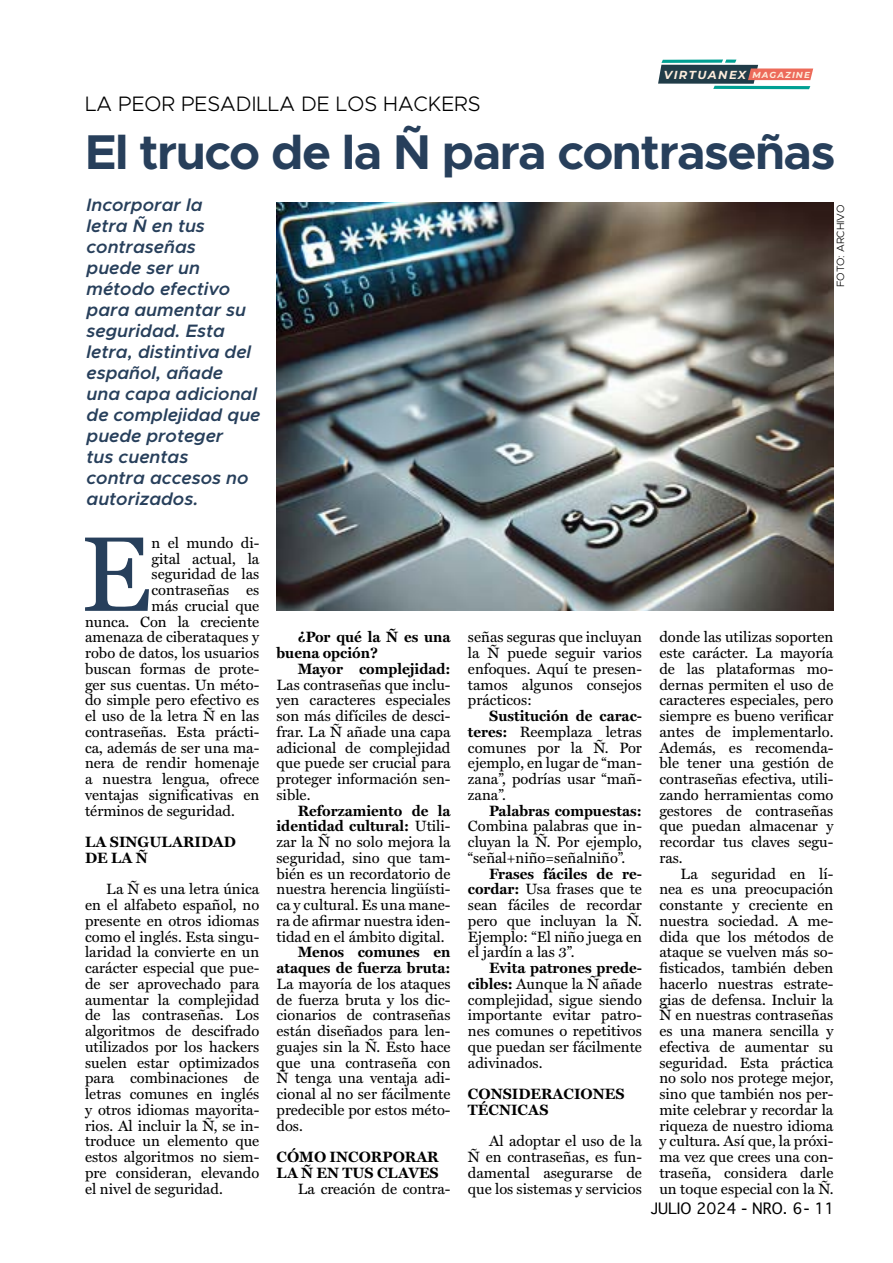
<style>
.page{position:relative;width:893px;height:1263px;background:#fff}
.page>*{position:absolute;margin:0;border:0;box-sizing:border-box;transform-origin:0 0}
.t1{font:107.25px "Miller Text";color:#273f5b}
.t2{font:700 49.05px "Metropolis";letter-spacing:-.03em;color:#273f5b}
.t3{font:300 21px "Metropolis";color:#000}
.t4{font:italic 600 18px/21px "Metropolis";color:#273f5b}
.t5{font:15px/15.8px "Miller Text";color:#000;text-align:justify}
.t6{font:700 15px/15.8px "Miller Text";color:#000}
.t7{font:15px "Geneva";color:#000}
.t8{font:italic 700 11.55px "Montserrat";letter-spacing:.12em;color:#fdeddc}
.t9{font:300 10.5px "Metropolis";color:#000}
.s1{font-size:8.7px}
.s2{font-weight:700}
</style>
<div class="page">
<svg style="left:658px;top:60px;width:155px;height:29px"></svg>
<img style="left:276px;top:203px;width:557px;height:408px">
<p class="t8" style="left:664px;top:66px;width:148px">VIRTUANEX <span class="s1">MAGAZINE</span></p>
<h3 class="t3" style="left:85px;top:91px;width:397px">LA PEOR PESADILLA DE LOS HACKERS</h3>
<h2 class="t2" style="left:85px;top:121px;width:752px">El truco de la Ñ para contraseñas</h2>
<p class="t4" style="left:87px;top:194px;width:175px">Incorporar la<br>letra Ñ en tus contraseñas<br>puede ser un método efectivo para aumentar su seguridad. Esta letra, distintiva del español, añade una capa adicional de complejidad que puede proteger<br>tus cuentas<br>contra accesos no autorizados.</p>
<h1 class="t1" style="left:80px;top:489px;width:73px">E</h1>
<p class="t5" style="left:152px;top:534px;width:109px">n el mundo di-</p>
<p class="t9" style="left:834px;top:287px;width:84px;rotate:-90deg">FOTO: ARCHIVO</p>
<p class="t5" style="left:152px;top:549px;width:109px">gital actual, la</p>
<p class="t5" style="left:152px;top:565px;width:109px">seguridad de las</p>
<p class="t5" style="left:152px;top:581px;width:109px">contraseñas es</p>
<p class="t5" style="left:152px;top:597px;width:109px">más crucial que</p>
<p class="t5" style="left:85px;top:612px;width:176px">nunca. Con la creciente</p>
<p class="t5" style="left:85px;top:628px;width:176px">amenaza de ciberataques y</p>
<p class="t5" style="left:85px;top:644px;width:176px">robo de datos, los usuarios</p>
<p class="t5" style="left:85px;top:660px;width:176px">buscan formas de prote-</p>
<p class="t5" style="left:85px;top:675px;width:176px">ger sus cuentas. Un méto-</p>
<p class="t5" style="left:85px;top:691px;width:176px">do simple pero efectivo es</p>
<p class="t5" style="left:85px;top:707px;width:176px">el uso de la letra Ñ en las</p>
<p class="t5" style="left:85px;top:723px;width:176px">contraseñas. Esta prácti-</p>
<p class="t5" style="left:85px;top:738px;width:176px">ca, además de ser una ma-</p>
<p class="t5" style="left:85px;top:754px;width:176px">nera de rendir homenaje</p>
<p class="t5" style="left:85px;top:770px;width:176px">a nuestra lengua, ofrece</p>
<p class="t5" style="left:85px;top:786px;width:176px">ventajas significativas en</p>
<p class="t5" style="left:85px;top:801px;width:151px">términos de seguridad.</p>
<p class="t6" style="left:85px;top:833px;width:153px">LA SINGULARIDAD<br>DE LA Ñ</p>
<p class="t5" style="left:85px;top:880px;width:176px;text-indent:21px">La Ñ es una letra única en el alfabeto español, no presente en otros idiomas como el inglés. Esta singu&shy;laridad la convierte en un carácter especial que pue&shy;de ser aprovechado para aumentar la complejidad de las contraseñas. Los algoritmos de descifrado utilizados por los hackers suelen estar optimizados para combinaciones de letras comunes en inglés y otros idiomas mayorita&shy;rios. Al incluir la Ñ, se in&shy;troduce un elemento que estos algoritmos no siem&shy;pre consideran, elevando el nivel de seguridad.</p>
<p class="t6" style="left:276px;top:629px;width:176px;text-indent:21px">¿Por qué la Ñ es una buena opción?</p>
<p class="t6" style="left:298px;top:660px;width:154px">Mayor complejidad:</p>
<p class="t5" style="left:276px;top:675px;width:176px">Las contraseñas que inclu&shy;yen caracteres especiales son más difíciles de desci&shy;frar. La Ñ añade una capa adicional de complejidad que puede ser crucial para proteger información sen&shy;sible.</p>
<p class="t5" style="left:276px;top:801px;width:176px;text-indent:21px"><span class="s2">Reforzamiento de la identidad cultural:</span> Utili&shy;zar la Ñ no solo mejora la seguridad, sino que tam&shy;bién es un recordatorio de nuestra herencia lingüísti&shy;ca y cultural. Es una mane&shy;ra de afirmar nuestra iden&shy;tidad en el ámbito digital.</p>
<p class="t6" style="left:276px;top:944px;width:176px;text-align:right">Menos comunes en ataques de fuerza bruta:</p>
<p class="t5" style="left:276px;top:975px;width:176px">La mayoría de los ataques de fuerza bruta y los dic&shy;cionarios de contraseñas están diseñados para len&shy;guajes sin la Ñ. Esto hace que una contraseña con Ñ tenga una ventaja adi&shy;cional al no ser fácilmente predecible por estos méto&shy;dos.</p>
<p class="t6" style="left:276px;top:1148px;width:164px">CÓMO INCORPORAR<br>LA Ñ EN TUS CLAVES</p>
<p class="t5" style="left:298px;top:1179px;width:154px">La creación de contra-</p>
<p class="t5" style="left:659px;top:628px;width:176px">donde las utilizas soporten este carácter. La mayoría de las plataformas mo&shy;dernas permiten el uso de caracteres especiales, pero siempre es bueno verificar antes de implementarlo.<br>Además, es recomenda&shy;ble tener una gestión de contraseñas efectiva, utili&shy;zando herramientas como gestores de contraseñas que puedan almacenar y recordar tus claves segu&shy;ras.</p>
<p class="t5" style="left:659px;top:864px;width:176px;text-indent:21px">La seguridad en lí&shy;nea es una preocupación constante y creciente en nuestra sociedad. A me&shy;dida que los métodos de ataque se vuelven más so&shy;fisticados, también deben hacerlo nuestras estrate&shy;gias de defensa. Incluir la Ñ en nuestras contraseñas es una manera sencilla y efectiva de aumentar su seguridad. Esta práctica no solo nos protege mejor, sino que también nos per&shy;mite celebrar y recordar la riqueza de nuestro idioma y cultura. Así que, la próxi&shy;ma vez que crees una con&shy;traseña, considera darle un toque especial con la Ñ.</p>
<p class="t5" style="left:468px;top:628px;width:176px">señas seguras que incluyan la Ñ puede seguir varios enfoques. Aquí te presen&shy;tamos algunos consejos prácticos:</p>
<p class="t5" style="left:468px;top:707px;width:176px;text-indent:21px"><span class="s2">Sustitución de carac&shy;teres:</span> Reemplaza letras comunes por la Ñ. Por ejemplo, en lugar de “man&shy;zana”, podrías usar “mañ&shy;zana”.</p>
<p class="t6" style="left:489px;top:802px;width:154px">Palabras compuestas:</p>
<p class="t5" style="left:468px;top:817px;width:176px">Combina palabras que in&shy;cluyan la Ñ. Por ejemplo, “señal+niño=señalniño”.</p>
<p class="t5" style="left:468px;top:864px;width:176px;text-indent:21px"><span class="s2">Frases fáciles de re&shy;cordar:</span> Usa frases que te sean fáciles de recordar pero que incluyan la Ñ.<br>Ejemplo: “El niño juega en el jardín a las 3”.</p>
<p class="t5" style="left:468px;top:959px;width:176px;text-indent:21px"><span class="s2">Evita patrones prede&shy;cibles:</span> Aunque la Ñ añade complejidad, sigue siendo importante evitar patro&shy;nes comunes o repetitivos que puedan ser fácilmente adivinados.</p>
<p class="t6" style="left:468px;top:1085px;width:158px">CONSIDERACIONES<br>TÉCNICAS</p>
<p class="t5" style="left:468px;top:1132px;width:176px;text-indent:21px">Al adoptar el uso de la Ñ en contraseñas, es fun&shy;damental asegurarse de que los sistemas y servicios</p>
<p class="t7" style="left:651px;top:1200px;width:185px">JULIO 2024 - NRO. 6- 11</p>
</div>
